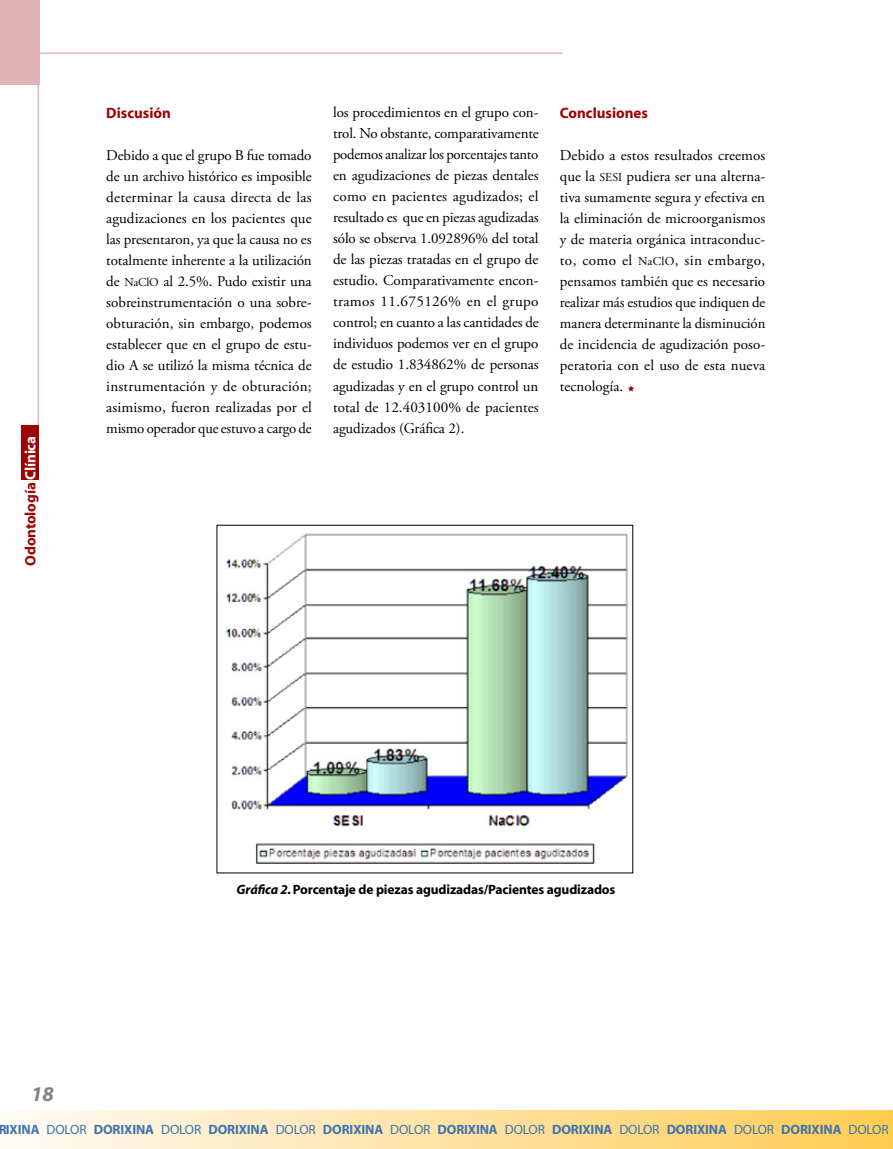
<style>
.page{position:relative;width:893px;height:1149px;background:#fff}
.page>*{position:absolute;margin:0;border:0;box-sizing:border-box;transform-origin:0 0}
.t1{font:italic 700 21px "Myriad";color:#808284}
.t2{font:15px/21px "Adobe Garamond Pro";letter-spacing:.005em;color:#000;text-align:justify}
.t3{font:700 15px "Myriad";color:#9e0005}
.t4{font:700 13.5px "Myriad";letter-spacing:-.01em;color:#3e74af}
.t5{font:700 13.5px "Myriad";letter-spacing:-.01em;color:#000}
.s1{color:#fff}
.s2{font-size:12px}
.s3{font-style:italic}
.s4{font-weight:400}
</style>
<div class="page">
<hr style="left:38px;top:81px;width:1px;height:344px;background:#e2b3b4">
<div style="left:0;top:1110px;width:893px;height:38px;background:linear-gradient(to right,#fffaf6,#ffcc53)"></div>
<hr style="left:37px;top:52px;width:525px;height:2px;background:#e2b3b4">
<div style="left:21px;top:425px;width:18px;height:55px;background:#9e0005"></div>
<div style="left:0;top:0;width:40px;height:85px;background:#e2b3b4"></div>
<hr style="left:892px;top:1110px;width:1px;height:38px;background:#ffcc4f">
<img style="left:225px;top:533px;width:403px;height:329px">
<svg style="left:628px;top:385px;width:6px;height:6px"></svg>
<p class="t3" style="left:23px;top:565px;width:131px;rotate:-90deg">Odontología <span class="s1">Clínica</span></p>
<p class="t3" style="left:106px;top:105px;width:66px">Discusión</p>
<p class="t2" style="left:106px;top:145px;width:207px">Debido a que el grupo B fue tomado de un archivo histórico es imposible determinar la causa directa de las agudizaciones en los pacientes que las presentaron, ya que la causa no es totalmente inherente a la utiliza-ción de <span class="s2">NaClO</span> al 2.5%. Pudo existir una sobreinstrumentación o una sobre&shy;obturación, sin embargo, podemos establecer que en el grupo de estu&shy;dio A se utilizó la misma técnica de instrumentación y de obturación; asimismo, fueron realizadas por el mismo operador que estuvo a cargo de</p>
<p class="t2" style="left:333px;top:102px;width:207px">los procedimientos en el grupo con&shy;trol. No obstante, comparativamente podemos analizar los porcentajes tanto en agudizaciones de piezas dentales como en pacientes agudizados; el re-sultado es que en piezas agudizadas sólo se observa 1.092896% del total de las piezas tratadas en el grupo de estudio. Comparativamente encon&shy;tramos 11.675126% en el grupo control; en cuanto a las cantidades de individuos podemos ver en el grupo de estudio 1.834862% de personas agudizadas y en el grupo control un total de 12.403100% de pacientes agudizados (Gráfica 2).</p>
<p class="t3" style="left:560px;top:105px;width:90px">Conclusiones</p>
<p class="t2" style="left:560px;top:145px;width:207px">Debido a estos resultados creemos que la <span class="s2">SESI</span> pudiera ser una alterna&shy;tiva sumamente segura y efectiva en la eliminación de microorganismos y de materia orgánica intraconduc&shy;to, como el <span class="s2">NaClO</span>, sin embargo, pensamos también que es necesario realizar más estudios que indiquen de manera determinante la disminución de incidencia de agudización poso&shy;peratoria con el uso de esta nueva tecnología.</p>
<p class="t5" style="left:237px;top:882px;width:380px"><span class="s3">Gráfica 2.</span> Porcentaje de piezas agudizadas/Pacientes agudizados</p>
<h1 class="t1" style="left:31px;top:1082px;width:11px">18</h1>
<p class="t4" style="left:-2px;top:1121px;width:892px">RIXINA <span class="s4">DOLOR</span> DORIXINA <span class="s4">DOLOR</span> DORIXINA <span class="s4">DOLOR</span> DORIXINA <span class="s4">DOLOR</span> DORIXINA <span class="s4">DOLOR</span> DORIXINA <span class="s4">DOLOR</span> DORIXINA <span class="s4">DOLOR</span> DORIXINA <span class="s4">DOLOR</span></p>
</div>
